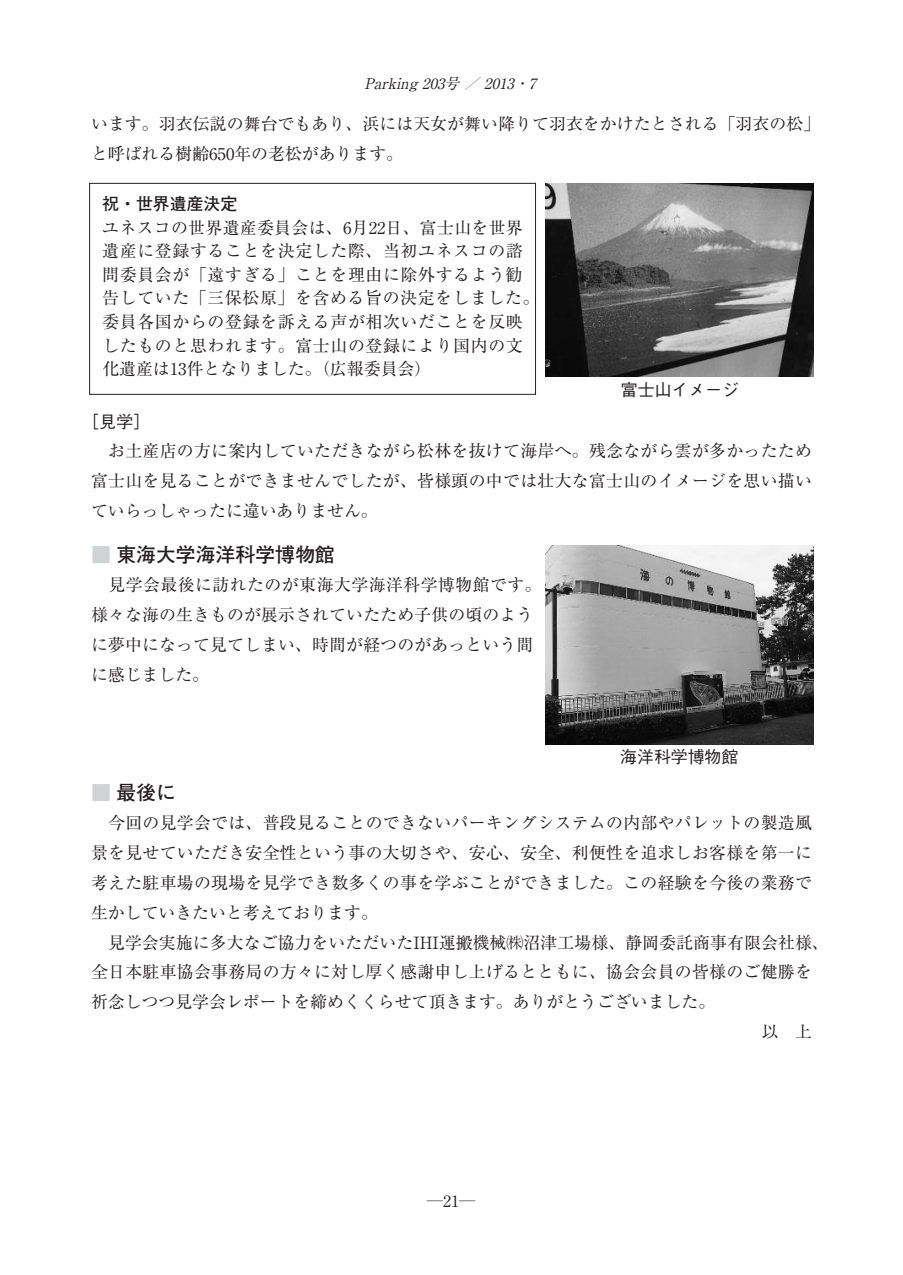
<style>
.page{position:relative;width:903px;height:1275px;background:#fff}
.page>*{position:absolute;margin:0;border:0;box-sizing:border-box;transform-origin:0 0}
.t1{font:700 19.78px "Futo Go B101";color:#231f20}
.t2{font:16.8px/29.8px "Ryumin";letter-spacing:.02em;color:#231f20}
.t3{font:16.8px/23.6px "Ryumin";letter-spacing:.04em;color:#231f20}
.t4{font:16.8px "Ryumin";color:#231f20}
.t5{font:500 16.8px "Gothic BBB";color:#231f20}
.t6{font:700 16.8px "Futo Go B101";color:#231f20}
.t7{font:16.1px "Ryumin";color:#231f20}
.t8{font:italic 14.88px "Ryumin";color:#231f20}
.s1{color:#d1d2d4}
</style>
<div class="page">
<img style="left:546px;top:184px;width:268px;height:192px">
<img style="left:546px;top:546px;width:268px;height:198px">
<div style="left:89px;top:183px;width:447px;height:212px;border:1px solid #231f20"></div>
<p class="t8" style="left:364px;top:75px;width:177px">Parking 203号／ 2013・7</p>
<p class="t2" style="left:91px;top:109px;width:731px">います。羽衣伝説の舞台でもあり、浜には天女が舞い降りて羽衣をかけたとされる「羽衣の松」と呼ばれる樹齢650年の老松があります。</p>
<p class="t6" style="left:102px;top:194px;width:136px">祝・世界遺産決定</p>
<p class="t3" style="left:102px;top:215px;width:439px">ユネスコの世界遺産委員会は、6月22日、富士山を世界遺産に登録することを決定した際、当初ユネスコの諮問委員会が「遠すぎる」ことを理由に除外するよう勧告していた「三保松原」を含める旨の決定をしました。委員各国からの登録を訴える声が相次いだことを反映したものと思われます。富士山の登録により国内の文化遺産は13件となりました。（広報委員会）</p>
<p class="t5" style="left:621px;top:380px;width:120px">富士山イメージ</p>
<p class="t5" style="left:83px;top:412px;width:69px">［見学］</p>
<p class="t2" style="left:91px;top:436px;width:722px;text-align:justify;text-indent:17px">お土産店の方に案内していただきながら松林を抜けて海岸へ。残念ながら雲が多かったため富士山を見ることができませんでしたが、皆様頭の中では壮大な富士山のイメージを思い描いていらっしゃったに違いありません。</p>
<p class="t1" style="left:91px;top:543px;width:245px"><span class="s1">■</span> 東海大学海洋科学博物館</p>
<p class="t2" style="left:91px;top:570px;width:452px;text-indent:17px">見学会最後に訪れたのが東海大学海洋科学博物館です。様々な海の生きものが展示されていたため子供の頃のように夢中になって見てしまい、時間が経つのがあっという間に感じました。</p>
<p class="t5" style="left:620px;top:747px;width:120px">海洋科学博物館</p>
<p class="t1" style="left:91px;top:781px;width:86px"><span class="s1">■</span> 最後に</p>
<p class="t2" style="left:91px;top:808px;width:722px;text-align:justify;text-indent:17px">今回の見学会では、普段見ることのできないパーキングシステムの内部やパレットの製造風景を見せていただき安全性という事の大切さや、安心、安全、利便性を追求しお客様を第一に考えた駐車場の現場を見学でき数多くの事を学ぶことができました。この経験を今後の業務で生かしていきたいと考えております。</p>
<p class="t2" style="left:108px;top:927px;width:722px">見学会実施に多大なご協力をいただいたIHI運搬機械㈱沼津工場様、静岡委託商事有限会社様、</p>
<p class="t2" style="left:91px;top:957px;width:722px">全日本駐車協会事務局の方々に対し厚く感謝申し上げるとともに、協会会員の皆様のご健勝を</p>
<p class="t4" style="left:91px;top:992px;width:626px">祈念しつつ見学会レポートを締めくくらせて頂きます。ありがとうございました。</p>
<p class="t2" style="left:761px;top:1016px;width:52px">以 上</p>
<p class="t7" style="left:427px;top:1191px;width:50px">—21—</p>
</div>
